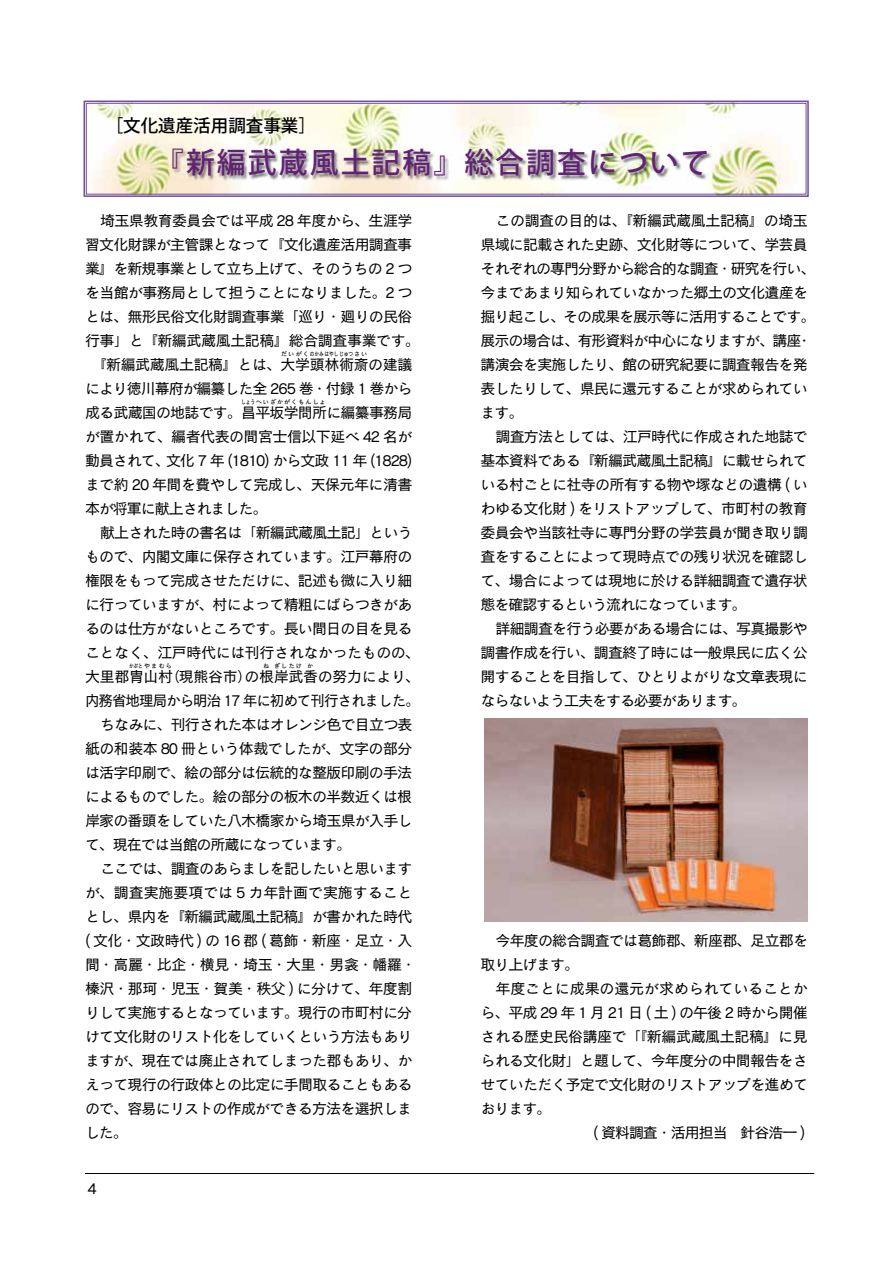
<style>
.page{position:relative;width:893px;height:1263px;background:#fff}
.page>*{position:absolute;margin:0;border:0;box-sizing:border-box;transform-origin:0 0}
.t1{font:28.8px "Koz Go Pro Medium 90 pv RKSJ H";letter-spacing:.075em;color:#612175}
.t2{font:17.55px "Koz Go Pro Medium 90 pv RKSJ H";color:#000}
.t3{font:15px/24px "Cezanne Pro M";letter-spacing:-.055em;color:#000}
.t4{font:15px "Cezanne Pro M";letter-spacing:-.035em;color:#000}
.t5{font:15px "Cezanne Pro M";letter-spacing:-.025em;color:#000}
.t6{font:15px "Cezanne Pro M";letter-spacing:-.005em;color:#000}
.t7{font:6px "Cezanne Pro M";letter-spacing:.16em;color:#000;scale:.77 1}
.t8{font:6px "Cezanne Pro M";letter-spacing:.14em;color:#000}
.t9{font:6px "Cezanne Pro M";letter-spacing:.16em;color:#000}
</style>
<div class="page">
<hr style="left:85px;top:1173px;width:729px;height:1px;background:#000">
<svg style="left:83px;top:100px;width:726px;height:97px"></svg>
<div style="left:86px;top:103px;width:720px;height:91px;border:1px solid #6f4e9d"></div>
<img style="left:485px;top:719px;width:323px;height:202px">
<p class="t2" style="left:106px;top:114px;width:212px">［文化遺産活用調査事業］</p>
<h1 class="t1" style="left:155px;top:144px;width:556px">『新編武蔵風土記稿』総合調査について</h1>
<p class="t3" style="left:85px;top:208px;width:336px;text-align:center">埼玉県教育委員会では平成 28 年度から、生涯学<br>習文化財課が主管課となって『文化遺産活用調査事業』を新規事業として立ち上げて、そのうちの 2 つを当館が事務局として担うことになりました。2 つとは、無形民俗文化財調査事業「巡り・廻りの民俗行事」と『新編武蔵風土記稿』総合調査事業です。　『新編武蔵風土記稿』とは、大学頭林術斎の建議</p>
<p class="t8" style="left:281px;top:350px;width:87px">だいがくのかみはやしじゅつさい</p>
<p class="t3" style="left:85px;top:376px;width:329px">により徳川幕府が編纂した全 265 巻・付録 1 巻から成る武蔵国の地誌です。昌平坂学問所に編纂事務局</p>
<p class="t7" style="left:241px;top:398px;width:111px">しょうへいざかがくもんしょ</p>
<p class="t3" style="left:85px;top:424px;width:329px;text-align:justify">が置かれて、編者代表の間宮士信以下延べ 42 名が動員されて、文化 7 年 (1810) から文政 11 年 (1828)まで約 20 年間を費やして完成し、天保元年に清書本が将軍に献上されました。</p>
<p class="t3" style="left:85px;top:520px;width:336px;text-indent:15px">献上された時の書名は「新編武蔵風土記」というもので、内閣文庫に保存されています。江戸幕府の権限をもって完成させただけに、記述も微に入り細に行っていますが、村によって精粗にばらつきがあるのは仕方がないところです。長い間日の目を見ることなく、江戸時代には刊行されなかったものの、大里郡胄山村</p>
<p class="t9" style="left:263px;top:662px;width:7px">ね</p>
<p class="t9" style="left:274px;top:662px;width:29px">ぎしたけ</p>
<p class="t9" style="left:307px;top:662px;width:7px">か</p>
<p class="t3" style="left:85px;top:688px;width:336px">内務省地理局から明治 17 年に初めて刊行されました。</p>
<p class="t3" style="left:100px;top:712px;width:314px">ちなみに、刊行された本はオレンジ色で目立つ表</p>
<p class="t4" style="left:85px;top:739px;width:329px">紙の和装本 80 冊という体裁でしたが、文字の部分</p>
<p class="t3" style="left:85px;top:760px;width:329px">は活字印刷で、絵の部分は伝統的な整版印刷の手法</p>
<p class="t3" style="left:85px;top:784px;width:329px">によるものでした。絵の部分の板木の半数近くは根</p>
<p class="t3" style="left:85px;top:808px;width:329px">岸家の番頭をしていた八木橋家から埼玉県が入手し</p>
<p class="t3" style="left:85px;top:832px;width:268px">て、現在では当館の所蔵になっています。</p>
<p class="t3" style="left:100px;top:856px;width:314px">ここでは、調査のあらましを記したいと思います</p>
<p class="t6" style="left:85px;top:883px;width:329px">が、調査実施要項では 5 カ年計画で実施すること</p>
<p class="t3" style="left:85px;top:904px;width:329px">とし、県内を『新編武蔵風土記稿』が書かれた時代</p>
<p class="t3" style="left:85px;top:928px;width:329px">( 文化・文政時代 ) の 16 郡 ( 葛飾・新座・足立・入</p>
<p class="t5" style="left:85px;top:955px;width:333px">間・高麗・比企・横見・埼玉・大里・男衾・幡羅・</p>
<p class="t4" style="left:85px;top:979px;width:329px">榛沢・那珂・児玉・賀美・秩父 ) に分けて、年度割</p>
<p class="t3" style="left:85px;top:1000px;width:329px">りして実施するとなっています。現行の市町村に分</p>
<p class="t3" style="left:85px;top:1024px;width:329px">けて文化財のリスト化をしていくという方法もあり</p>
<p class="t3" style="left:85px;top:1048px;width:329px">ますが、現在では廃止されてしまった郡もあり、か</p>
<p class="t3" style="left:85px;top:1072px;width:329px">えって現行の行政体との比定に手間取ることもある</p>
<p class="t3" style="left:85px;top:1096px;width:329px">ので、容易にリストの作成ができる方法を選択しま</p>
<p class="t3" style="left:85px;top:1120px;width:44px">した。</p>
<p class="t7" style="left:129px;top:662px;width:57px">かぶとやまむら</p>
<p class="t5" style="left:165px;top:667px;width:257px">（現熊谷市）の根岸武香の努力により、</p>
<p class="t3" style="left:88px;top:1176px;width:11px">4</p>
<p class="t3" style="left:480px;top:208px;width:336px;text-indent:15px">この調査の目的は、『新編武蔵風土記稿』の埼玉県域に記載された史跡、文化財等について、学芸員それぞれの専門分野から総合的な調査・研究を行い、今まであまり知られていなかった郷土の文化遺産を掘り起こし、その成果を展示等に活用することです。展示の場合は、有形資料が中心になりますが、講座・講演会を実施したり、館の研究紀要に調査報告を発表したりして、県民に還元することが求められています。</p>
<p class="t3" style="left:480px;top:424px;width:329px;text-align:justify;text-indent:15px">調査方法としては、江戸時代に作成された地誌で基本資料である『新編武蔵風土記稿』に載せられている村ごとに社寺の所有する物や塚などの遺構 ( いわゆる文化財 ) をリストアップして、市町村の教育委員会や当該社寺に専門分野の学芸員が聞き取り調査をすることによって現時点での残り状況を確認して、場合によっては現地に於ける詳細調査で遺存状態を確認するという流れになっています。</p>
<p class="t3" style="left:480px;top:616px;width:329px;text-align:justify;text-indent:15px">詳細調査を行う必要がある場合には、写真撮影や調書作成を行い、調査終了時には一般県民に広く公開することを目指して、ひとりよがりな文章表現にならないよう工夫をする必要があります。</p>
<p class="t3" style="left:480px;top:928px;width:329px;text-indent:15px">今年度の総合調査では葛飾郡、新座郡、足立郡を取り上げます。</p>
<p class="t3" style="left:480px;top:976px;width:329px;text-align:justify;text-indent:15px">年度ごとに成果の還元が求められていることから、平成29年1月21日(土)の午後2時から開催される歴史民俗講座で「『新編武蔵風土記稿』に見られる文化財」と題して、今年度分の中間報告をさせていただく予定で文化財のリストアップを進めております。</p>
<p class="t3" style="left:495px;top:1120px;width:311px">　　　　　　　( 資料調査・活用担当　針谷浩一 )</p>
</div>
